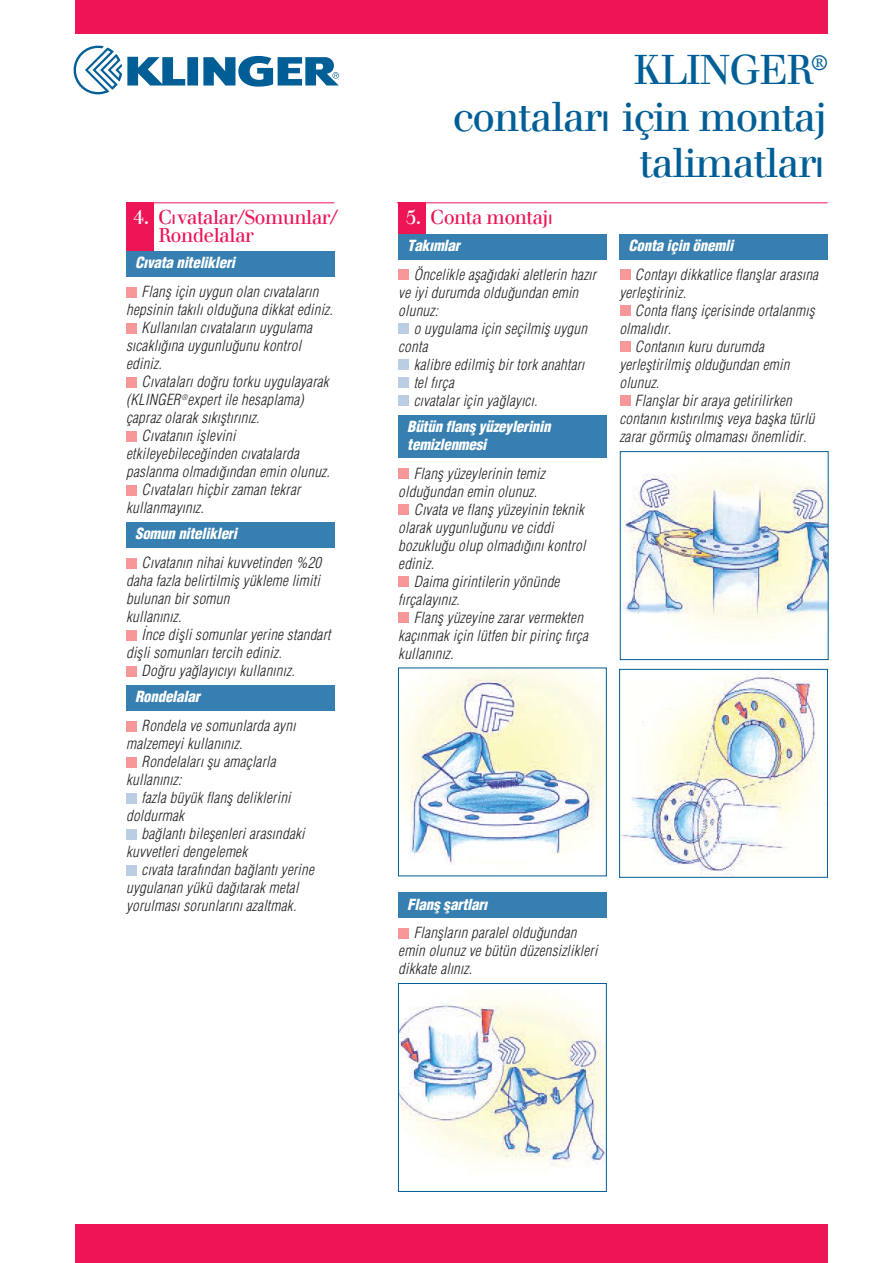
<style>
.page{position:relative;width:893px;height:1263px;background:#fff}
.page>*{position:absolute;margin:0;border:0;box-sizing:border-box;transform-origin:0 0}
.t1{font:40.5px/46.5px "Walbaum";letter-spacing:-.035em;color:#005e96;text-align:right}
.t2{font:19.5px/18px "Walbaum";letter-spacing:-.035em;color:#ed1556}
.t3{font:italic 300 condensed 15px/18px "Helvetica";letter-spacing:.02em;color:#231f20}
.t4{font:italic 900 condensed 15px/18px "Helvetica";letter-spacing:-.015em;color:#fff}
.s1{font-family:"Myriad Pro"}
.s2{color:#fff}
</style>
<div class="page">
<div style="left:126px;top:203px;width:27px;height:51px;background:#ed1556"></div>
<div style="left:398px;top:203px;width:27px;height:34px;background:#ed1556"></div>
<div style="left:398px;top:234px;width:209px;height:25px;background:#367fb0"></div>
<div style="left:126px;top:251px;width:208px;height:26px;background:#367fb0"></div>
<div style="left:619px;top:234px;width:209px;height:25px;background:#367fb0"></div>
<div style="left:398px;top:892px;width:209px;height:25px;background:#367fb0"></div>
<div style="left:398px;top:415px;width:209px;height:42px;background:#367fb0"></div>
<div style="left:126px;top:685px;width:208px;height:26px;background:#367fb0"></div>
<div style="left:126px;top:522px;width:208px;height:26px;background:#367fb0"></div>
<div style="left:75px;top:0;width:753px;height:34px;background:#ed1556"></div>
<svg style="left:74px;top:46px;width:265px;height:48px"></svg>
<div style="left:75px;top:1224px;width:753px;height:39px;background:#ed1556"></div>
<div style="left:127px;top:287px;width:10px;height:10px;background:#f69899"></div>
<div style="left:127px;top:323px;width:10px;height:10px;background:#f69899"></div>
<div style="left:127px;top:377px;width:10px;height:10px;background:#f69899"></div>
<div style="left:127px;top:431px;width:10px;height:10px;background:#f69899"></div>
<div style="left:127px;top:485px;width:10px;height:10px;background:#f69899"></div>
<img style="left:400px;top:670px;width:205px;height:195px">
<div style="left:398px;top:668px;width:209px;height:208px;border:1px solid #005e96"></div>
<div style="left:127px;top:558px;width:10px;height:10px;background:#f69899"></div>
<div style="left:127px;top:630px;width:10px;height:10px;background:#f69899"></div>
<div style="left:127px;top:666px;width:10px;height:10px;background:#f69899"></div>
<div style="left:127px;top:721px;width:10px;height:10px;background:#f69899"></div>
<div style="left:127px;top:757px;width:10px;height:10px;background:#f69899"></div>
<div style="left:127px;top:793px;width:10px;height:10px;background:#bbcde3"></div>
<div style="left:127px;top:829px;width:10px;height:10px;background:#bbcde3"></div>
<div style="left:127px;top:865px;width:10px;height:10px;background:#bbcde3"></div>
<div style="left:399px;top:269px;width:10px;height:11px;background:#f69899"></div>
<div style="left:399px;top:323px;width:10px;height:11px;background:#bbcde3"></div>
<div style="left:399px;top:359px;width:10px;height:11px;background:#bbcde3"></div>
<div style="left:399px;top:377px;width:10px;height:11px;background:#bbcde3"></div>
<div style="left:399px;top:395px;width:10px;height:11px;background:#bbcde3"></div>
<div style="left:399px;top:468px;width:10px;height:10px;background:#f69899"></div>
<div style="left:399px;top:504px;width:10px;height:10px;background:#f69899"></div>
<div style="left:399px;top:576px;width:10px;height:10px;background:#f69899"></div>
<div style="left:399px;top:612px;width:10px;height:10px;background:#f69899"></div>
<img style="left:400px;top:999px;width:205px;height:169px">
<div style="left:398px;top:983px;width:209px;height:208px;border:1px solid #005e96"></div>
<div style="left:399px;top:928px;width:10px;height:10px;background:#f69899"></div>
<img style="left:622px;top:467px;width:204px;height:169px">
<div style="left:620px;top:451px;width:208px;height:209px;border:1px solid #005e96"></div>
<div style="left:620px;top:269px;width:10px;height:11px;background:#f69899"></div>
<div style="left:620px;top:305px;width:10px;height:11px;background:#f69899"></div>
<div style="left:620px;top:341px;width:10px;height:11px;background:#f69899"></div>
<div style="left:620px;top:395px;width:10px;height:11px;background:#f69899"></div>
<img style="left:621px;top:671px;width:200px;height:204px">
<div style="left:619px;top:669px;width:209px;height:208px;border:1px solid #005e96"></div>
<hr style="left:126px;top:202px;width:208px;height:1px;background:#ed1556">
<hr style="left:397px;top:202px;width:431px;height:1px;background:#ed1556">
<h1 class="t1" style="left:452px;top:47px;width:377px">KLINGER<sup>®<br></sup>contalar<span class="s1">ı</span> için montaj talimatlar<span class="s1">ı</span></h1>
<h2 class="t2" style="left:159px;top:208px;width:181px;text-indent:-25px"><span class="s2">4.</span> C<span class="s1">ı</span>vatalar/Somunlar/<br>Rondelalar</h2>
<h2 class="t2" style="left:406px;top:208px;width:148px"><span class="s2">5.</span> Conta montaj<span class="s1">ı</span></h2>
<p class="t4" style="left:407px;top:236px;width:54px">Takımlar</p>
<p class="t4" style="left:135px;top:254px;width:101px">Cıvata nitelikleri</p>
<p class="t3" style="left:142px;top:283px;width:178px">Flans¸ için uygun olan cıvataların</p>
<p class="t3" style="left:126px;top:301px;width:208px">hepsinin takılı oldug˘una dikkat ediniz.</p>
<p class="t3" style="left:142px;top:319px;width:172px">Kullanılan cıvataların uygulama</p>
<p class="t3" style="left:126px;top:337px;width:177px">sıcaklıg˘ına uygunlug˘unu kontrol</p>
<p class="t3" style="left:126px;top:355px;width:37px">ediniz.</p>
<p class="t3" style="left:142px;top:373px;width:189px">Cıvataları dog˘ru torku uygulayarak</p>
<p class="t3" style="left:126px;top:391px;width:179px">(KLINGER<sup>®</sup>expert ile hesaplama)</p>
<p class="t3" style="left:126px;top:409px;width:135px">çapraz olarak sıkıs¸tırınız.</p>
<p class="t3" style="left:142px;top:427px;width:95px">Cıvatanın is¸levini</p>
<p class="t3" style="left:126px;top:445px;width:174px">etkileyebileceg˘inden cıvatalarda</p>
<p class="t3" style="left:126px;top:463px;width:205px">paslanma olmadıg˘ından emin olunuz.</p>
<p class="t3" style="left:142px;top:481px;width:160px">Cıvataları hiçbir zaman tekrar</p>
<p class="t3" style="left:126px;top:499px;width:79px">kullanmayınız.</p>
<p class="t4" style="left:135px;top:525px;width:103px">Somun nitelikleri</p>
<p class="t3" style="left:126px;top:554px;width:197px;text-indent:15px">Cıvatanın nihai kuvvetinden %20 daha fazla belirtilmis¸ yükleme limiti bulunan bir somun<br>kullanınız.</p>
<p class="t3" style="left:142px;top:626px;width:190px">Ince dis¸li somunlar yerine standart</p>
<p class="t3" style="left:126px;top:644px;width:157px">dis¸li somunları tercih ediniz.</p>
<p class="t3" style="left:142px;top:662px;width:155px">Dog˘ru yag˘layıcıyı kullanınız.</p>
<p class="t3" style="left:144px;top:615px;width:5px">·</p>
<p class="t4" style="left:135px;top:688px;width:66px">Rondelalar</p>
<p class="t3" style="left:126px;top:717px;width:171px;text-indent:15px">Rondela ve somunlarda aynı malzemeyi kullanınız.</p>
<p class="t3" style="left:126px;top:753px;width:151px;text-indent:15px">Rondelaları s¸u amaçlarla kullanınız:</p>
<p class="t3" style="left:126px;top:789px;width:166px;text-indent:15px">fazla büyük flans¸ deliklerini doldurmak</p>
<p class="t3" style="left:126px;top:825px;width:180px;text-indent:15px">bag˘lantı biles¸enleri arasındaki kuvvetleri dengelemek</p>
<p class="t3" style="left:126px;top:861px;width:189px;text-indent:15px">cıvata tarafından bag˘lantı yerine uygulanan yükü dag˘ıtarak metal yorulması sorunlarını azaltmak.</p>
<p class="t3" style="left:398px;top:265px;width:199px;text-indent:15px">Öncelikle as¸ag˘ıdaki aletlerin hazır ve iyi durumda oldug˘undan emin olunuz:</p>
<p class="t3" style="left:398px;top:319px;width:190px;text-indent:15px">o uygulama için seçilmis¸ uygun conta</p>
<p class="t3" style="left:414px;top:355px;width:172px">kalibre edilmis¸ bir tork anahtarı tel fırça<br>cıvatalar için yag˘layıcı.</p>
<p class="t4" style="left:407px;top:417px;width:145px">Bütün flans¸ yüzeylerinin temizlenmesi</p>
<p class="t3" style="left:414px;top:464px;width:132px">Flans¸ yüzeylerinin temiz</p>
<p class="t3" style="left:398px;top:482px;width:141px">oldug˘undan emin olunuz.</p>
<p class="t3" style="left:414px;top:500px;width:172px">Cıvata ve flans¸ yüzeyinin teknik</p>
<p class="t3" style="left:398px;top:518px;width:157px">olarak uygunlug˘unu ve ciddi</p>
<p class="t3" style="left:398px;top:536px;width:189px">bozuklug˘u olup olmadıg˘ını kontrol</p>
<p class="t3" style="left:398px;top:554px;width:37px">ediniz.</p>
<p class="t3" style="left:414px;top:572px;width:147px">Daima girintilerin yönünde</p>
<p class="t3" style="left:398px;top:590px;width:63px">fırçalayınız.</p>
<p class="t3" style="left:414px;top:608px;width:171px">Flans¸ yüzeyine zarar vermekten</p>
<p class="t3" style="left:398px;top:626px;width:191px">kaçınmak için lütfen bir pirinç fırça</p>
<p class="t3" style="left:398px;top:644px;width:57px">kullanınız.</p>
<p class="t4" style="left:407px;top:895px;width:82px">Flans¸ s¸artları</p>
<p class="t3" style="left:398px;top:924px;width:201px;text-indent:15px">Flans¸ların paralel oldug˘undan emin olunuz ve bütün düzensizlikleri dikkate alınız.</p>
<p class="t4" style="left:628px;top:236px;width:106px">Conta için önemli</p>
<p class="t3" style="left:619px;top:265px;width:200px;text-indent:15px">Contayı dikkatlice flans¸lar arasına yerles¸tiriniz.</p>
<p class="t3" style="left:635px;top:301px;width:181px">Conta flans¸ içerisinde ortalanmıs¸</p>
<p class="t3" style="left:619px;top:319px;width:53px">olmalıdır.</p>
<p class="t3" style="left:635px;top:337px;width:131px">Contanın kuru durumda</p>
<p class="t3" style="left:619px;top:355px;width:171px">yerles¸tirilmis¸ oldug˘undan emin</p>
<p class="t3" style="left:619px;top:373px;width:41px">olunuz.</p>
<p class="t3" style="left:635px;top:391px;width:159px">Flans¸lar bir araya getirilirken</p>
<p class="t3" style="left:619px;top:409px;width:197px">contanın kıstırılmıs¸ veya bas¸ka türlü</p>
<p class="t3" style="left:619px;top:427px;width:188px">zarar görmüs¸ olmaması önemlidir.</p>
</div>
